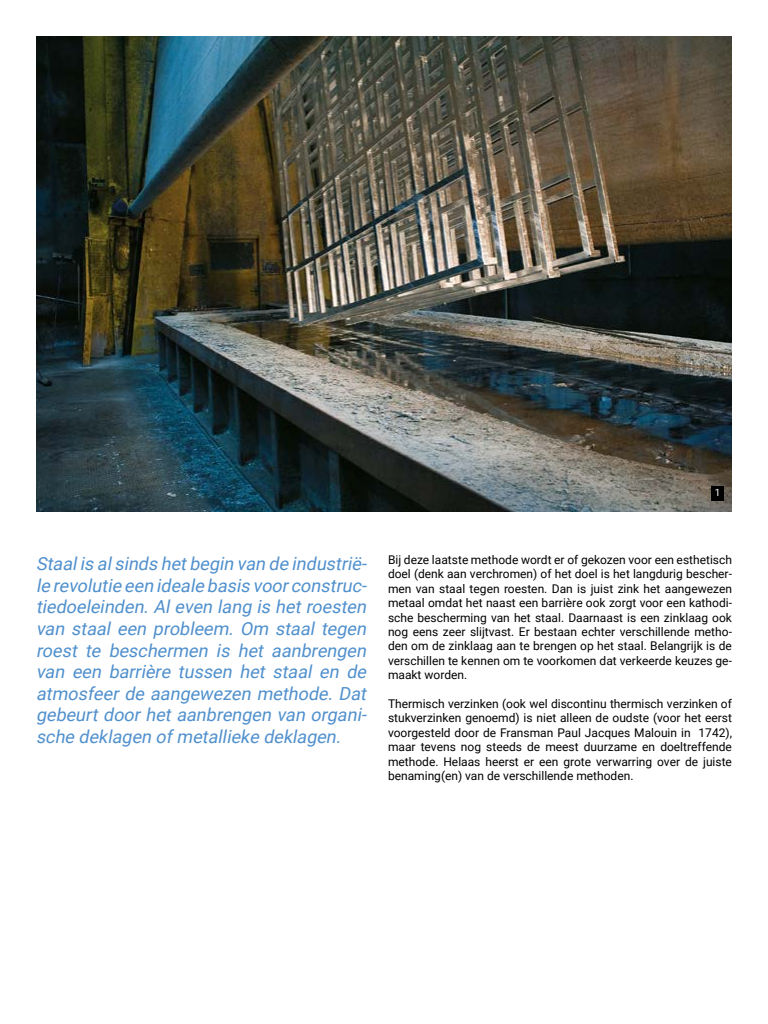
<style>
.page{position:relative;width:768px;height:1024px;background:#fff}
.page>*{position:absolute;margin:0;border:0;box-sizing:border-box;transform-origin:0 0}
.t1{font:italic 18px/21.6px "Roboto";color:#5090cd;text-align:justify}
.t2{font:12px/14.4px "Roboto";color:#000;text-align:justify}
.t3{font:10px "Roboto";color:#fff}
</style>
<div class="page">
<img style="left:36px;top:36px;width:696px;height:476px">
<div style="left:711px;top:486px;width:13px;height:15px;background:#000"></div>
<p class="t3" style="left:715px;top:486px;width:7px">1</p>
<p class="t1" style="left:36px;top:552px;width:336px">Staalis alsinds hetbegin van de industrië&shy;le revolutie een ideale basis voorconstruc&shy;tiedoeleinden.Aleven lang is hetroesten van staal een probleem. Om staal tegen roest te beschermen is het aanbrengen van een barrière tussen het staal en de atmosfeer de aangewezen methode. Dat gebeurt door het aanbrengen van organi&shy;sche deklagen ofmetallieke deklagen.</p>
<p class="t2" style="left:388px;top:552px;width:346px">Bij deze laatste methode wordt er of gekozen voor een esthetisch doel (denk aan verchromen) of het doel is het langdurig bescher&shy;men van staal tegen roesten. Dan is juist zink het aangewezen metaal omdat het naast een barrière ook zorgt voor een kathodi&shy;sche bescherming van het staal. Daarnaast is een zinklaag ook nog eens zeer slijtvast. Er bestaan echter verschillende metho&shy;den om de zinklaag aan te brengen op het staal. Belangrijk is de verschillen te kennen om te voorkomen dat verkeerde keuzes ge&shy;maakt worden.</p>
<p class="t2" style="left:388px;top:696px;width:346px">Thermisch verzinken (ook wel discontinu thermisch verzinken of stukverzinken genoemd) is niet alleen de oudste (voor het eerst voorgesteld door de Fransman Paul Jacques Malouin in 1742), maar tevens nog steeds de meest duurzame en doeltreffende methode. Helaas heerst er een grote verwarring over de juiste benaming(en) van de verschillende methoden.</p>
</div>
